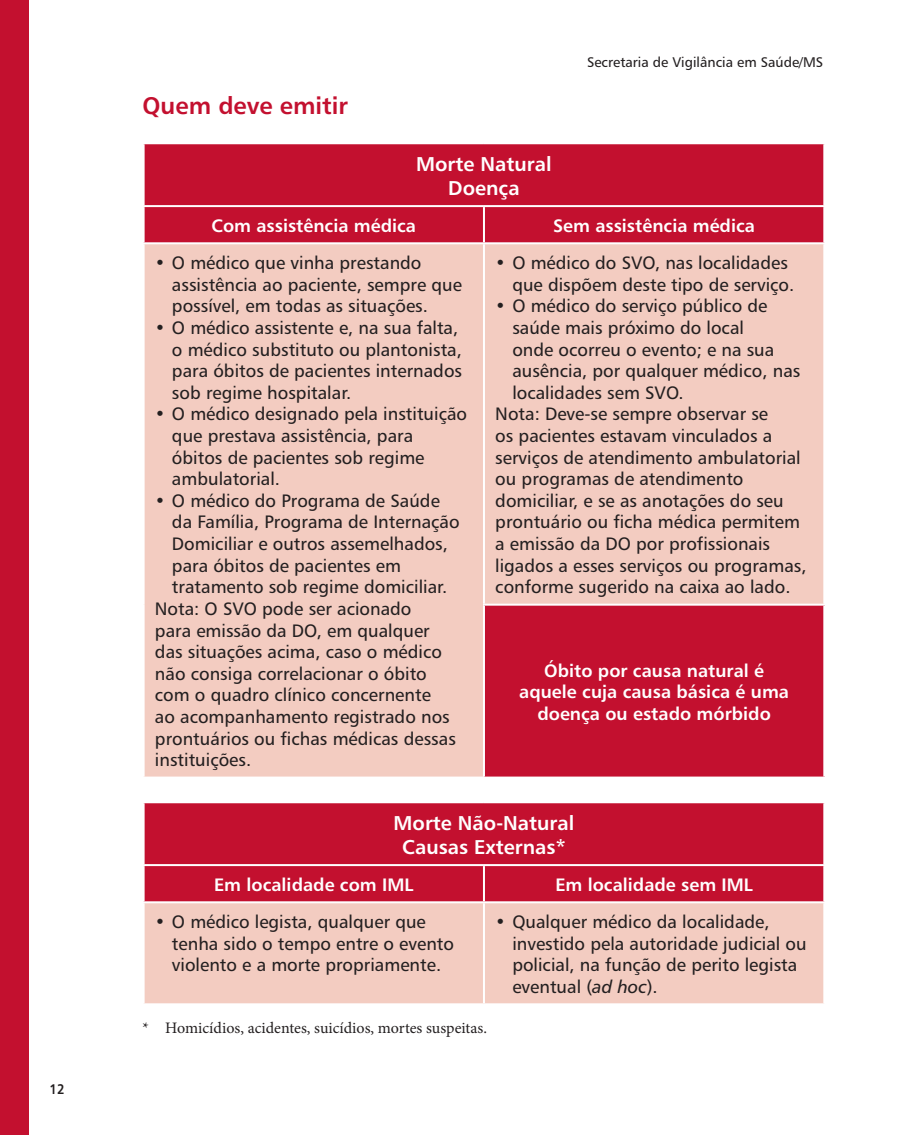
<style>
.page{position:relative;width:908px;height:1135px;background:#fff}
.page>*{position:absolute;margin:0;border:0;box-sizing:border-box;transform-origin:0 0}
.t1{font:24px "Humanist 777 BT Bold B";color:#c3102f}
.t2{font:20px/24px "Humanist 777 BT Bold B";color:#fff;text-align:center}
.t3{font:18px/21.6px "Humanist 777 BT Roman B";color:#231f20}
.t4{font:18px/21.6px "Humanist 777 BT Bold B";color:#fff;text-align:center}
.t5{font:16px "Minion Pro";color:#231f20}
.t6{font:14px "Humanist 777 BT Roman B";color:#231f20}
.t7{font:14px "Humanist 777 BT Bold B";color:#231f20;scale:.9 1}
.s1{font-family:"Humanist 777 BT Italic B"}
</style>
<div class="page">
<div style="left:0;top:0;width:29px;height:1134px;background:#c3102f"></div>
<div style="left:145px;top:144px;width:678px;height:98px;background:#c3102f"></div>
<div style="left:145px;top:244px;width:678px;height:532px;background:#f3ccc1"></div>
<div style="left:484px;top:604px;width:340px;height:173px;background:#c3102f"></div>
<hr style="left:143px;top:205px;width:341px;height:2px;background:#fff">
<hr style="left:484px;top:205px;width:341px;height:2px;background:#fff">
<hr style="left:483px;top:207px;width:2px;height:35px;background:#fff">
<hr style="left:483px;top:244px;width:2px;height:359px;background:#fff">
<hr style="left:483px;top:603px;width:342px;height:2px;background:#fff">
<hr style="left:483px;top:605px;width:2px;height:171px;background:#fff">
<hr style="left:823px;top:605px;width:2px;height:171px;background:#fff">
<hr style="left:484px;top:776px;width:341px;height:2px;background:#fff">
<div style="left:145px;top:803px;width:678px;height:98px;background:#c3102f"></div>
<div style="left:145px;top:903px;width:678px;height:100px;background:#f3ccc1"></div>
<hr style="left:143px;top:864px;width:341px;height:2px;background:#fff">
<hr style="left:484px;top:864px;width:341px;height:2px;background:#fff">
<hr style="left:483px;top:866px;width:2px;height:35px;background:#fff">
<hr style="left:483px;top:903px;width:2px;height:100px;background:#fff">
<p class="t7" style="left:50px;top:1080px;width:18px">12</p>
<h1 class="t1" style="left:143px;top:90px;width:207px">Quem deve emitir</h1>
<p class="t2" style="left:416px;top:151px;width:137px">Morte Natural<br>Doença</p>
<p class="t6" style="left:587px;top:54px;width:238px">Secretaria de Vigilância em Saúde/MS</p>
<p class="t4" style="left:211px;top:214px;width:206px">Com assistência médica</p>
<p class="t4" style="left:553px;top:214px;width:203px">Sem assistência médica</p>
<p class="t3" style="left:172px;top:252px;width:291px;text-indent:-17px">• O médico que vinha prestando assistência ao paciente, sempre que possível, em todas as situações.</p>
<p class="t3" style="left:172px;top:316px;width:292px;text-indent:-17px">• O médico assistente e, na sua falta, o médico substituto ou plantonista, para óbitos de pacientes internados sob regime hospitalar.</p>
<p class="t3" style="left:172px;top:403px;width:297px;text-indent:-17px">• O médico designado pela instituição que prestava assistência, para óbitos de pacientes sob regime ambulatorial.</p>
<p class="t3" style="left:155px;top:489px;width:286px">• O médico do Programa de Saúde</p>
<p class="t3" style="left:172px;top:511px;width:289px">da Família, Programa de Internação</p>
<p class="t3" style="left:172px;top:532px;width:277px">Domiciliar e outros assemelhados,</p>
<p class="t3" style="left:172px;top:554px;width:230px">para óbitos de pacientes em</p>
<p class="t3" style="left:172px;top:576px;width:277px">tratamento sob regime domiciliar.</p>
<p class="t3" style="left:155px;top:597px;width:258px">Nota: O SVO pode ser acionado</p>
<p class="t3" style="left:155px;top:619px;width:276px">para emissão da DO, em qualquer</p>
<p class="t3" style="left:155px;top:640px;width:288px">das situações acima, caso o médico</p>
<p class="t3" style="left:155px;top:662px;width:273px">não consiga correlacionar o óbito</p>
<p class="t3" style="left:155px;top:684px;width:277px">com o quadro clínico concernente</p>
<p class="t3" style="left:155px;top:705px;width:296px">ao acompanhamento registrado nos</p>
<p class="t3" style="left:155px;top:727px;width:302px">prontuários ou fichas médicas dessas</p>
<p class="t3" style="left:155px;top:748px;width:98px">instituições.</p>
<p class="t3" style="left:512px;top:252px;width:283px;text-indent:-17px">• O médico do SVO, nas localidades que dispõem deste tipo de serviço.</p>
<p class="t3" style="left:495px;top:295px;width:273px">• O médico do serviço público de</p>
<p class="t3" style="left:512px;top:316px;width:233px">saúde mais próximo do local</p>
<p class="t3" style="left:512px;top:338px;width:263px">onde ocorreu o evento; e na sua</p>
<p class="t3" style="left:512px;top:360px;width:289px">ausência, por qualquer médico, nas</p>
<p class="t3" style="left:512px;top:381px;width:173px">localidades sem SVO.</p>
<p class="t3" style="left:495px;top:403px;width:274px">Nota: Deve-se sempre observar se</p>
<p class="t3" style="left:495px;top:424px;width:278px">os pacientes estavam vinculados a</p>
<p class="t3" style="left:495px;top:446px;width:307px">serviços de atendimento ambulatorial</p>
<p class="t3" style="left:495px;top:468px;width:250px">ou programas de atendimento</p>
<p class="t3" style="left:495px;top:489px;width:290px">domiciliar, e se as anotações do seu</p>
<p class="t3" style="left:495px;top:511px;width:306px">prontuário ou ficha médica permitem</p>
<p class="t3" style="left:495px;top:532px;width:276px">a emissão da DO por profissionais</p>
<p class="t3" style="left:495px;top:554px;width:313px">ligados a esses serviços ou programas,</p>
<p class="t3" style="left:495px;top:576px;width:297px">conforme sugerido na caixa ao lado.</p>
<p class="t4" style="left:519px;top:659px;width:271px">Óbito por causa natural é aquele cuja causa básica é uma doença ou estado mórbido</p>
<p class="t2" style="left:393px;top:810px;width:182px">Morte Não-Natural<br>Causas Externas*</p>
<p class="t4" style="left:214px;top:873px;width:201px">Em localidade com IML</p>
<p class="t4" style="left:555px;top:873px;width:199px">Em localidade sem IML</p>
<p class="t3" style="left:172px;top:910px;width:283px;text-indent:-17px">• O médico legista, qualquer que tenha sido o tempo entre o evento violento e a morte propriamente.</p>
<p class="t3" style="left:512px;top:910px;width:296px;text-indent:-17px">• Qualquer médico da localidade, investido pela autoridade judicial ou policial, na função de perito legista eventual (<span class="s1">ad hoc</span>).</p>
<p class="t5" style="left:143px;top:1017px;width:346px">* Homicídios, acidentes, suicídios, mortes suspeitas.</p>
</div>
